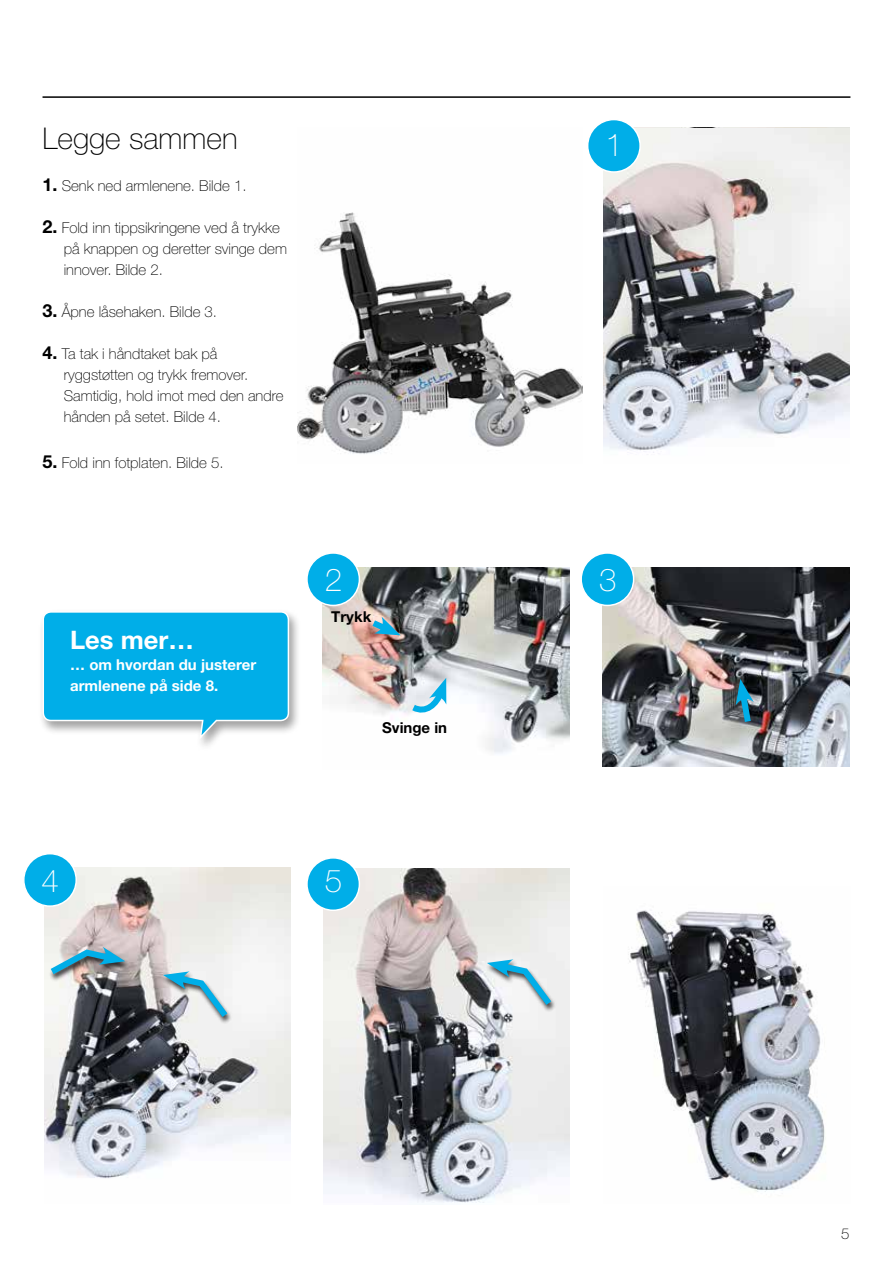
<style>
.page{position:relative;width:893px;height:1263px;background:#fff}
.page>*{position:absolute;margin:0;border:0;box-sizing:border-box;transform-origin:0 0}
.t1{font:100 31.5px "Helvetica Neue LT Pro";color:#fff}
.t2{font:100 30px "Helvetica Neue LT Pro";color:#000}
.t3{font:700 25.5px "Helvetica Neue LT Pro";color:#fff}
.t4{font:100 15px/21px "Helvetica Neue LT Pro";color:#000}
.t5{font:700 15px/21px "Helvetica Neue LT Pro";color:#fff}
.t6{font:700 15px "Helvetica Neue LT Pro";color:#000}
.s1{font-weight:700;font-size:18px}
</style>
<div class="page">
<img style="left:323px;top:567px;width:247px;height:187px">
<svg style="left:405px;top:678px;width:44px;height:36px"></svg>
<svg style="left:366px;top:615px;width:35px;height:22px"></svg>
<img style="left:603px;top:567px;width:246px;height:200px">
<svg style="left:736px;top:679px;width:19px;height:49px"></svg>
<hr style="left:43px;top:96px;width:807px;height:2px;background:#000">
<img style="left:298px;top:212px;width:285px;height:242px">
<img style="left:628px;top:910px;width:198px;height:282px">
<img style="left:603px;top:128px;width:247px;height:325px">
<div style="left:588px;top:120px;width:52px;height:52px;background:#00aee8;border-radius:50%"></div>
<div style="left:587px;top:119px;width:54px;height:54px;border:2px solid #fff;border-radius:50%"></div>
<div style="left:39px;top:609px;width:263px;height:143px;background:#000;opacity:.37"></div>
<svg style="left:42px;top:610px;width:248px;height:132px;background:#31bae8"></svg>
<img style="left:44px;top:868px;width:247px;height:311px">
<div style="left:161px;top:971px;width:72px;height:54px;background:#000;opacity:.75"></div>
<svg style="left:163px;top:971px;width:70px;height:52px"></svg>
<img style="left:324px;top:868px;width:246px;height:335px">
<div style="left:307px;top:858px;width:52px;height:52px;background:#00aee8;border-radius:50%"></div>
<div style="left:306px;top:857px;width:54px;height:54px;border:2px solid #fff;border-radius:50%"></div>
<div style="left:484px;top:959px;width:73px;height:54px;background:#000;opacity:.75"></div>
<svg style="left:487px;top:959px;width:70px;height:52px"></svg>
<div style="left:48px;top:947px;width:83px;height:35px;background:#000;opacity:.75"></div>
<svg style="left:44px;top:946px;width:81px;height:34px;background:#96b1b9"></svg>
<div style="left:24px;top:854px;width:52px;height:52px;background:#00aee8;border-radius:50%"></div>
<div style="left:23px;top:853px;width:54px;height:54px;border:2px solid #fff;border-radius:50%"></div>
<div style="left:307px;top:553px;width:52px;height:52px;background:#00aee8;border-radius:50%"></div>
<div style="left:306px;top:552px;width:54px;height:54px;border:2px solid #fff;border-radius:50%"></div>
<div style="left:581px;top:553px;width:53px;height:52px;background:#00aee8;border-radius:50%"></div>
<div style="left:580px;top:552px;width:54px;height:54px;border:2px solid #fff;border-radius:50%"></div>
<h2 class="t2" style="left:43px;top:121px;width:197px">Legge sammen</h2>
<h1 class="t1" style="left:605px;top:126px;width:19px">1</h1>
<p class="t4" style="left:43px;top:175px;width:206px"><span class="s1">1.</span> Senk ned armlenene. Bilde 1.</p>
<p class="t4" style="left:64px;top:217px;width:225px;text-indent:-21px"><span class="s1">2.</span> Fold inn tippsikringene ved å trykke på knappen og deretter svinge dem innover. Bilde 2.</p>
<p class="t4" style="left:43px;top:301px;width:176px"><span class="s1">3.</span> Åpne låsehaken. Bilde 3.</p>
<p class="t4" style="left:64px;top:343px;width:221px;text-indent:-21px"><span class="s1">4.</span> Ta tak i håndtaket bak på ryggstøtten og trykk fremover.<br>Samtidig, hold imot med den andre hånden på setet. Bilde 4.</p>
<p class="t4" style="left:43px;top:452px;width:183px"><span class="s1">5.</span> Fold inn fotplaten. Bilde 5.</p>
<h1 class="t1" style="left:325px;top:562px;width:19px">2</h1>
<h1 class="t1" style="left:599px;top:562px;width:19px">3</h1>
<h3 class="t3" style="left:70px;top:624px;width:125px">Les mer…</h3>
<p class="t5" style="left:70px;top:654px;width:188px">… om hvordan du justerer armlenene på side 8.</p>
<p class="t6" style="left:331px;top:607px;width:42px">Trykk</p>
<p class="t6" style="left:382px;top:718px;width:67px">Svinge in</p>
<h1 class="t1" style="left:42px;top:862px;width:19px">4</h1>
<h1 class="t1" style="left:325px;top:862px;width:19px">5</h1>
<p class="t4" style="left:841px;top:1223px;width:10px">5</p>
</div>
